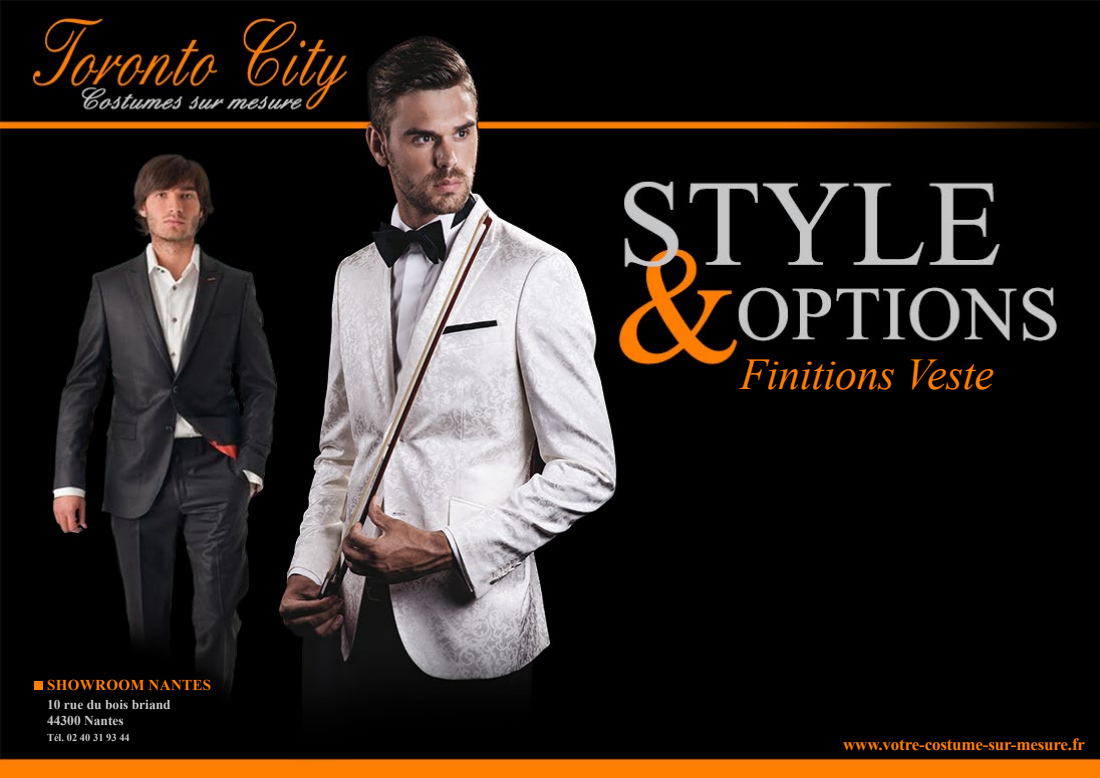
<style>
.page{position:relative;width:1100px;height:778px;background:#fff}
.page>*{position:absolute;margin:0;border:0;box-sizing:border-box;transform-origin:0 0}
.t1{font:italic 44px "Times New Roman";color:#ff7e00}
.t2{font:700 17px "Times New Roman";letter-spacing:-.01em;color:#ff7e00}
.t3{font:700 15px "Times New Roman";letter-spacing:.025em;color:#ff7e00}
.t4{font:700 13.5px/16px "Times New Roman";color:#c8c8c8}
.t5{font:700 10.5px "Times New Roman";color:#c8c8c8}
</style>
<div class="page">
<img style="left:0;top:0;width:1100px;height:778px">
<div style="left:34px;top:682px;width:8px;height:8px;background:#ff7e00"></div>
<p class="t3" style="left:47px;top:674px;width:163px">Showroom nantes</p>
<p class="t4" style="left:47px;top:696px;width:125px">10 rue du bois briand<br>44300 Nantes</p>
<p class="t5" style="left:34px;top:730px;width:97px">Tél. 02 40 31 93 44</p>
<h1 class="t1" style="left:740px;top:344px;width:256px">Finitions Veste</h1>
<p class="t2" style="left:843px;top:732px;width:243px">www.votre-costume-sur-mesure.fr</p>
</div>
